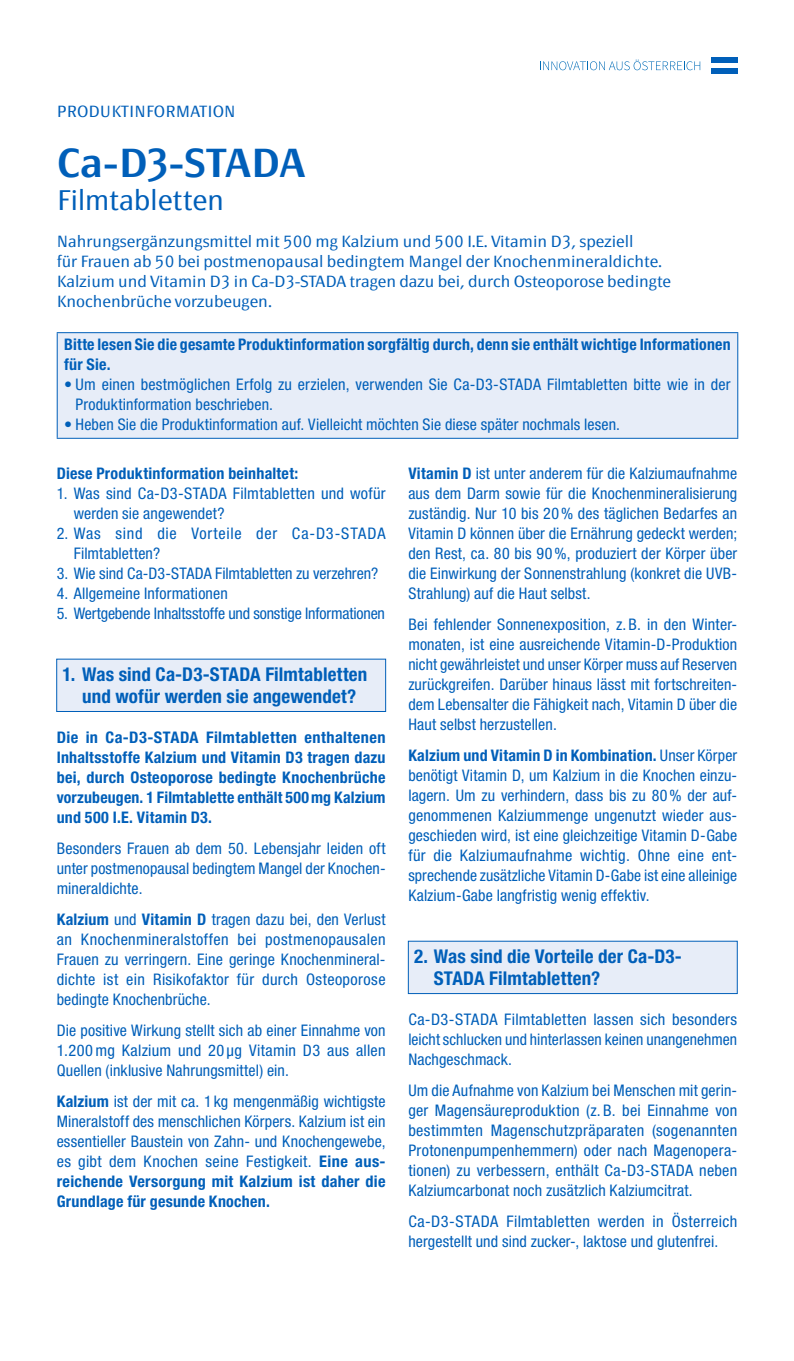
<style>
.page{position:relative;width:794px;height:1361px;background:#fff}
.page>*{position:absolute;margin:0;border:0;box-sizing:border-box;transform-origin:0 0}
.t1{font:600 40px "Page Sans OT";letter-spacing:-.01em;color:#005fb9}
.t2{font:300 28px "Page Sans OT";letter-spacing:-.015em;color:#005fb9}
.t3{font:700 condensed 19px/22px "Helvetica Neue LT Pro";letter-spacing:.01em;color:#005fb9;text-align:center}
.t4{font:condensed 16px/20px "Helvetica Neue LT Pro";letter-spacing:.01em;color:#005fb9;text-align:justify}
.t5{font:700 condensed 16px/20px "Helvetica Neue LT Pro";letter-spacing:.015em;color:#005fb9}
.t6{font:300 16px/20px "Page Sans OT";color:#005fb9}
.t7{font:condensed 16px "Helvetica Neue LT Pro";letter-spacing:-.01em;color:#005fb9}
.t8{font:condensed 16px/20px "Helvetica Neue LT Pro";letter-spacing:.04em;color:#005fb9}
.s1{font-weight:700}
</style>
<div class="page">
<div style="left:57px;top:333px;width:681px;height:105px;background:#e7edf8"></div>
<hr style="left:57px;top:332px;width:681px;height:1px;background:#005fb9">
<hr style="left:57px;top:333px;width:1px;height:105px;background:#005fb9">
<hr style="left:737px;top:333px;width:1px;height:105px;background:#005fb9">
<hr style="left:57px;top:438px;width:681px;height:1px;background:#005fb9">
<div style="left:56px;top:658px;width:330px;height:54px;background:#e7edf8;border:1px solid #005fb9"></div>
<div style="left:408px;top:940px;width:330px;height:54px;background:#e7edf8;border:1px solid #005fb9"></div>
<svg style="left:540px;top:60px;width:160px;height:10px"></svg>
<div style="left:711px;top:57px;width:26px;height:5px;background:#005fb9"></div>
<div style="left:711px;top:68px;width:26px;height:6px;background:#005fb9"></div>
<p class="t6" style="left:57px;top:102px;width:180px">PRODUKTINFORMATION</p>
<h1 class="t1" style="left:57px;top:139px;width:250px">Ca-D3-STADA</h1>
<h2 class="t2" style="left:57px;top:184px;width:169px">Filmtabletten</h2>
<p class="t6" style="left:57px;top:231px;width:616px">Nahrungsergänzungsmittel mit 500 mg Kalzium und 500 I.E. Vitamin D3, speziell<br>für Frauen ab 50 bei postmenopausal bedingtem Mangel der Knochenmineraldichte.<br>Kalzium und Vitamin D3 in Ca-D3-STADA tragen dazu bei, durch Osteoporose bedingte Knochenbrüche vorzubeugen.</p>
<p class="t5" style="left:64px;top:334px;width:668px">Bitte lesen Sie die gesamte Produktinformation sorgfältig durch, denn sie enthält wichtige Informationen für Sie.</p>
<p class="t4" style="left:76px;top:374px;width:656px;text-indent:-11px">• Um einen bestmöglichen Erfolg zu erzielen, verwenden Sie Ca-D3-STADA Filmtabletten bitte wie in der<br>Produktinformation beschrieben.</p>
<p class="t4" style="left:64px;top:414px;width:557px">• Heben Sie die Produktinformation auf. Vielleicht möchten Sie diese später nochmals lesen.</p>
<p class="t5" style="left:57px;top:463px;width:243px">Diese Produktinformation beinhaltet:</p>
<p class="t4" style="left:74px;top:483px;width:313px;text-indent:-17px">1. Was sind Ca-D3-STADA Filmtabletten und wofür werden sie angewendet?</p>
<p class="t8" style="left:74px;top:523px;width:313px;text-indent:-17px">2. Was sind die Vorteile der Ca-D3-STADA<br>Filmtabletten?</p>
<p class="t4" style="left:57px;top:563px;width:323px">3. Wie sind Ca-D3-STADA Filmtabletten zu verzehren?</p>
<p class="t4" style="left:57px;top:583px;width:173px">4. Allgemeine Informationen</p>
<p class="t7" style="left:57px;top:604px;width:330px">5. Wertgebende Inhaltsstoffe und sonstige Informationen</p>
<p class="t4" style="left:408px;top:463px;width:330px"><span class="s1">Vitamin D</span> ist unter anderem für die Kalziumaufnahme aus dem Darm sowie für die Knochenmineralisierung zuständig. Nur 10 bis 20% des täglichen Bedarfes an Vitamin D können über die Ernährung gedeckt werden; den Rest, ca. 80 bis 90%, produziert der Körper über die Einwirkung der Sonnenstrahlung (konkret die UVB-Strahlung) auf die Haut selbst.</p>
<p class="t4" style="left:408px;top:614px;width:330px">Bei fehlender Sonnenexposition, z. B. in den Winter&shy;monaten, ist eine ausreichende Vitamin-D-Produktion nicht gewährleistet und unser Körper muss auf Reserven zurückgreifen. Darüber hinaus lässt mit fortschreiten&shy;dem Lebensalter die Fähigkeit nach, Vitamin D über die Haut selbst herzustellen.</p>
<p class="t4" style="left:408px;top:745px;width:330px"><span class="s1">Kalzium und Vitamin D in Kombination.</span> Unser Körper benötigt Vitamin D, um Kalzium in die Knochen einzu&shy;lagern. Um zu verhindern, dass bis zu 80% der auf&shy;genommenen Kalziummenge ungenutzt wieder aus&shy;geschieden wird, ist eine gleichzeitige Vitamin D-Gabe für die Kalziumaufnahme wichtig. Ohne eine ent&shy;sprechende zusätzliche Vitamin D-Gabe ist eine alleinige Kalzium-Gabe langfristig wenig effektiv.</p>
<p class="t3" style="left:62px;top:663px;width:306px">1. Was sind Ca-D3-STADA Filmtabletten und wofür werden sie angewendet?</p>
<p class="t5" style="left:57px;top:727px;width:330px;text-align:justify">Die in Ca-D3-STADA Filmtabletten enthaltenen Inhaltsstoffe Kalzium und Vitamin D3 tragen dazu bei, durch Osteoporose bedingte Knochenbrüche vorzubeugen. 1 Filmtablette enthält 500mg Kalzium und 500 I.E. Vitamin D3.</p>
<p class="t4" style="left:57px;top:838px;width:330px">Besonders Frauen ab dem 50. Lebensjahr leiden oft unter postmenopausal bedingtem Mangel der Knochen&shy;mineraldichte.</p>
<p class="t4" style="left:57px;top:909px;width:330px"><span class="s1">Kalzium</span> und <span class="s1">Vitamin D</span> tragen dazu bei, den Verlust an Knochenmineralstoffen bei postmenopausalen Frauen zu verringern. Eine geringe Knochenmineral&shy;dichte ist ein Risikofaktor für durch Osteoporose bedingte Knochenbrüche.</p>
<p class="t4" style="left:57px;top:1020px;width:330px">Die positive Wirkung stellt sich ab einer Einnahme von 1.200mg Kalzium und 20 μg Vitamin D3 aus allen Quellen (inklusive Nahrungsmittel) ein.</p>
<p class="t4" style="left:57px;top:1091px;width:330px"><span class="s1">Kalzium</span> ist der mit ca. 1 kg mengenmäßig wichtigste Mineralstoff des menschlichen Körpers. Kalzium ist ein essentieller Baustein von Zahn- und Knochengewebe, es gibt dem Knochen seine Festigkeit. <span class="s1">Eine aus&shy;reichende Versorgung mit Kalzium ist daher die Grundlage für gesunde Knochen.</span></p>
<p class="t3" style="left:434px;top:945px;width:250px;text-align:left;text-indent:-20px">2. Was sind die Vorteile der Ca-D3-<br>STADA Filmtabletten?</p>
<p class="t4" style="left:408px;top:1009px;width:330px">Ca-D3-STADA Filmtabletten lassen sich besonders leicht schlucken und hinterlassen keinen unangenehmen Nachgeschmack.</p>
<p class="t4" style="left:408px;top:1080px;width:330px">Um die Aufnahme von Kalzium bei Menschen mit gerin&shy;ger Magensäureproduktion (z. B. bei Einnahme von bestimmten Magenschutzpräparaten (sogenannten Protonenpumpenhemmern) oder nach Magenopera&shy;tionen) zu verbessern, enthält Ca-D3-STADA neben Kalziumcarbonat noch zusätzlich Kalziumcitrat.</p>
<p class="t4" style="left:408px;top:1211px;width:330px">Ca-D3-STADA Filmtabletten werden in Österreich hergestellt und sind zucker-, laktose und glutenfrei.</p>
</div>
